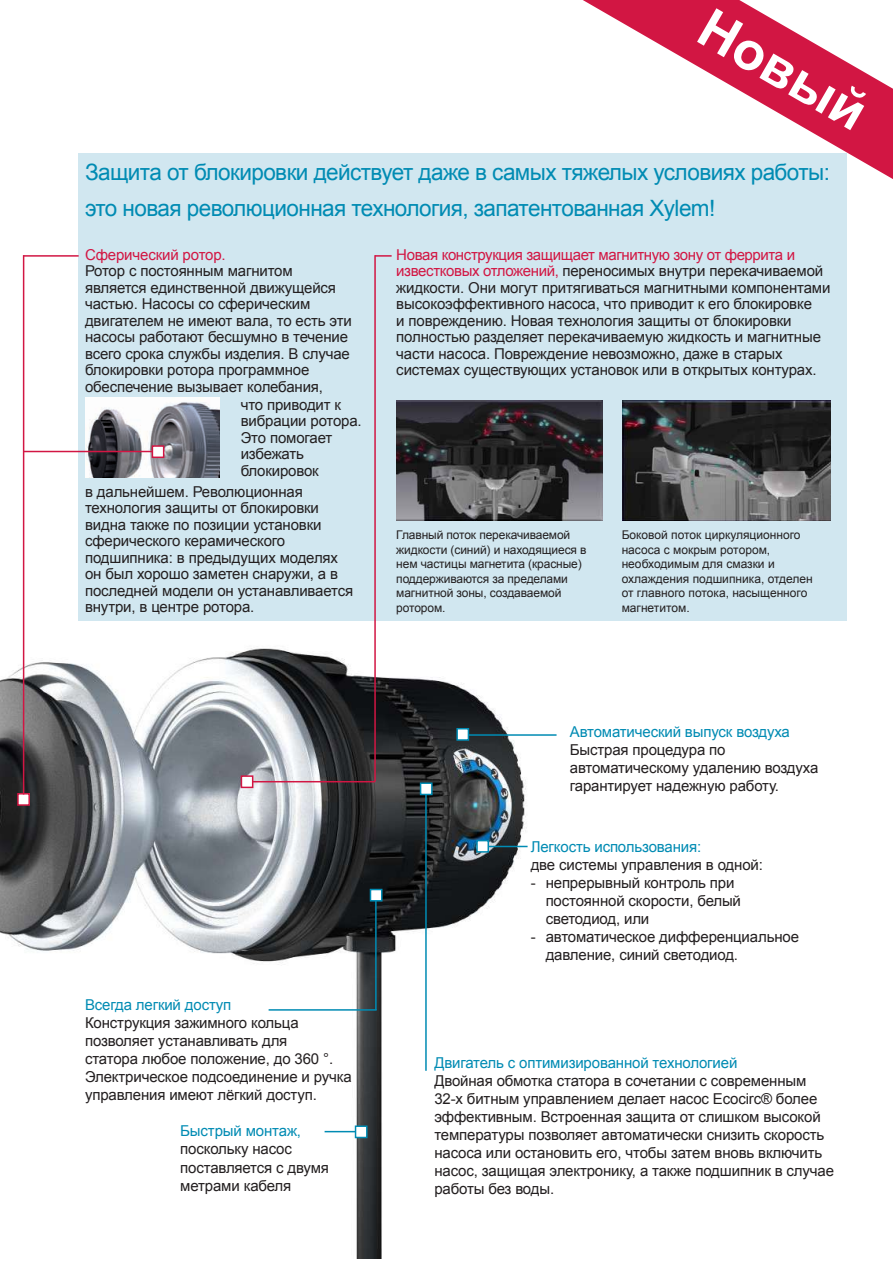
<style>
.page{position:relative;width:893px;height:1263px;background:#fff}
.page>*{position:absolute;margin:0;border:0;box-sizing:border-box;transform-origin:0 0}
.t1{font:700 54px "Arial";color:#fff}
.t2{font:22.5px/36px "Arial";letter-spacing:-.025em;color:#008bb3}
.t3{font:15px/16.5px "Arial";letter-spacing:-.01em;color:#231f20}
.t4{font:15px "Arial";letter-spacing:-.01em;color:#008bb3}
.t5{font:15px "Arial";letter-spacing:-.01em;color:#d21643}
.t6{font:12px/14.4px "Arial";letter-spacing:-.01em;color:#231f20}
.s1{color:#d21643}
</style>
<div class="page">
<img style="left:0;top:388px;width:528px;height:870px">
<div style="left:79px;top:153px;width:768px;height:468px;background:#d1e7f0"></div>
<img style="left:622px;top:400px;width:208px;height:120px">
<img style="left:396px;top:400px;width:206px;height:120px">
<svg style="left:583px;top:0;width:310px;height:179px"></svg>
<img style="left:85px;top:398px;width:134px;height:80px">
<div style="left:356px;top:1126px;width:11px;height:11px;background:#fff"></div>
<div style="left:355px;top:1125px;width:13px;height:13px;border:2px solid #008bb3"></div>
<hr style="left:325px;top:1131px;width:31px;height:1px;background:#008bb3">
<div style="left:370px;top:889px;width:12px;height:12px;background:#fff"></div>
<div style="left:370px;top:889px;width:12px;height:12px;border:2px solid #008bb3"></div>
<hr style="left:269px;top:1009px;width:108px;height:2px;background:#008bb3">
<hr style="left:375px;top:901px;width:2px;height:109px;background:#008bb3">
<div style="left:421px;top:783px;width:11px;height:11px;background:#fff"></div>
<div style="left:420px;top:782px;width:13px;height:13px;border:2px solid #008bb3"></div>
<hr style="left:425px;top:794px;width:2px;height:277px;background:#008bb3">
<div style="left:241px;top:776px;width:12px;height:11px;background:#fff"></div>
<div style="left:241px;top:775px;width:12px;height:13px;border:2px solid #d21643"></div>
<hr style="left:374px;top:255px;width:2px;height:527px;background:#d21643">
<hr style="left:252px;top:781px;width:123px;height:1px;background:#d21643">
<svg style="left:375px;top:255px;width:17px;height:2px"></svg>
<div style="left:477px;top:841px;width:11px;height:11px;background:#fff"></div>
<div style="left:476px;top:840px;width:13px;height:13px;border:2px solid #008bb3"></div>
<hr style="left:488px;top:846px;width:40px;height:1px;background:#008bb3">
<div style="left:18px;top:794px;width:11px;height:11px;background:#fff"></div>
<div style="left:17px;top:793px;width:13px;height:13px;border:2px solid #d21643"></div>
<hr style="left:23px;top:255px;width:1px;height:539px;background:#d21643">
<hr style="left:23px;top:255px;width:56px;height:2px;background:#d21643">
<div style="left:152px;top:446px;width:12px;height:11px;background:#fff"></div>
<div style="left:152px;top:445px;width:12px;height:13px;border:2px solid #d21643"></div>
<hr style="left:24px;top:451px;width:129px;height:1px;background:#d21643">
<hr style="left:462px;top:734px;width:95px;height:2px;background:#008bb3">
<div style="left:457px;top:729px;width:11px;height:11px;background:#fff"></div>
<div style="left:456px;top:728px;width:13px;height:13px;border:2px solid #008bb3"></div>
<h1 class="t1" style="left:721px;top:-7px;width:186px;rotate:30deg">Новый</h1>
<h2 class="t2" style="left:85px;top:155px;width:746px">Защита от блокировки действует даже в самых тяжелых условиях работы: это новая революционная технология, запатентованная Xylem!</h2>
<p class="t5" style="left:85px;top:245px;width:142px">Сферический ротор.</p>
<p class="t3" style="left:85px;top:263px;width:268px">Ротор с постоянным магнитом является единственной движущейся частью. Насосы со сферическим двигателем не имеют вала, то есть эти насосы работают бесшумно в течение всего срока службы изделия. В случае блокировки ротора программное обеспечение вызывает колебания,</p>
<p class="t3" style="left:396px;top:246px;width:436px"><span class="s1">Новая конструкция защищает магнитную зону от феррита и известковых отложений,</span> переносимых внутри перекачиваемой жидкости. Они могут притягиваться магнитными компонентами высокоэффективного насоса, что приводит к его блокировке<br>и повреждению. Новая технология защиты от блокировки полностью разделяет перекачиваемую жидкость и магнитные части насоса. Повреждение невозможно, даже в старых системах существующих установок или в открытых контурах.</p>
<p class="t3" style="left:241px;top:397px;width:123px">что приводит к вибрации ротора.<br>Это помогает избежать блокировок</p>
<p class="t3" style="left:85px;top:483px;width:270px">в дальнейшем. Революционная технология защиты от блокировки видна также по позиции установки сферического керамического подшипника: в предыдущих моделях он был хорошо заметен снаружи, а в последней модели он устанавливается внутри, в центре ротора.</p>
<p class="t6" style="left:396px;top:528px;width:192px">Главный поток перекачиваемой жидкости (синий) и находящиеся в нем частицы магнетита (красные) поддерживаются за пределами магнитной зоны, создаваемой ротором.</p>
<p class="t6" style="left:622px;top:528px;width:193px">Боковой поток циркуляционного насоса с мокрым ротором, необходимым для смазки и охлаждения подшипника, отделен от главного потока, насыщенного магнетитом.</p>
<p class="t4" style="left:85px;top:995px;width:148px">Всегда легкий доступ</p>
<p class="t3" style="left:85px;top:1014px;width:268px;line-height:18px">Конструкция зажимного кольца позволяет устанавливать для<br>статора любое положение, до 360 °.<br>Электрическое подсоединение и ручка управления имеют лёгкий доступ.</p>
<p class="t4" style="left:180px;top:1121px;width:122px">Быстрый монтаж,</p>
<p class="t3" style="left:180px;top:1158px;width:150px;line-height:18px">поставляется с двумя метрами кабеля</p>
<p class="t3" style="left:180px;top:1141px;width:113px">поскольку насос</p>
<p class="t4" style="left:570px;top:722px;width:222px">Автоматический выпуск воздуха</p>
<p class="t3" style="left:570px;top:740px;width:250px;line-height:18px">Быстрая процедура по автоматическому удалению воздуха гарантирует надежную работу.</p>
<p class="t4" style="left:531px;top:837px;width:172px">Легкость использования:</p>
<p class="t3" style="left:531px;top:857px;width:234px">две системы управления в одной:</p>
<p class="t3" style="left:546px;top:874px;width:197px;line-height:18px;text-indent:-15px">- непрерывный контроль при постоянной скорости, белый светодиод, или</p>
<p class="t3" style="left:546px;top:928px;width:255px;line-height:18px;text-indent:-15px">- автоматическое дифференциальное давление, синий светодиод.</p>
<p class="t4" style="left:434px;top:1053px;width:305px">Двигатель с оптимизированной технологией</p>
<p class="t3" style="left:434px;top:1072px;width:401px;line-height:18px">Двойная обмотка статора в сочетании с современным 32-х битным управлением делает насос Ecocirc® более эффективным. Встроенная защита от слишком высокой температуры позволяет автоматически снизить скорость насоса или остановить его, чтобы затем вновь включить насос, защищая электронику, а также подшипник в случае работы без воды.</p>
</div>
